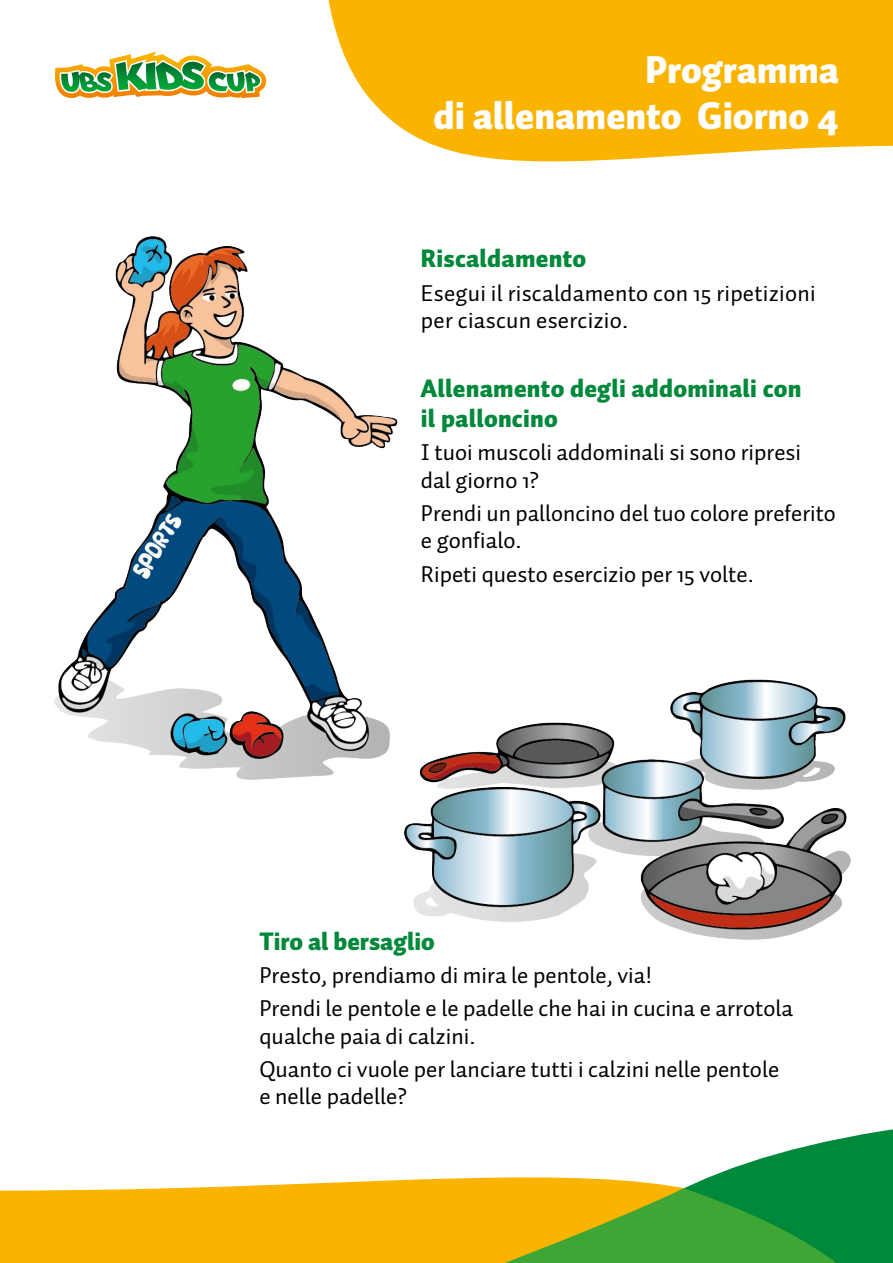
<style>
.page{position:relative;width:893px;height:1263px;background:#fff}
.page>*{position:absolute;margin:0;border:0;box-sizing:border-box;transform-origin:0 0}
.t1{font:900 38.1px/45.8px "Auto Pro";color:#fff;text-align:right}
.t2{font:900 24.9px/29.8px "Auto Pro";letter-spacing:.01em;color:#00883b}
.t3{font:23.25px/27.5px "Auto Pro";color:#000}
</style>
<div class="page">
<svg style="left:328px;top:0;width:565px;height:162px;background:#fabc1c"></svg>
<img style="left:404px;top:679px;width:446px;height:261px">
<img style="left:54px;top:237px;width:344px;height:543px">
<svg style="left:55px;top:51px;width:211px;height:47px"></svg>
<svg style="left:0;top:1178px;width:461px;height:85px;fill:#fab400"></svg>
<svg style="left:461px;top:1129px;width:432px;height:59px"></svg>
<svg style="left:227px;top:1188px;width:666px;height:75px;background:#9ca818"></svg>
<h1 class="t1" style="left:433px;top:47px;width:407px">Programma<br>di allenamento Giorno 4</h1>
<p class="t2" style="left:421px;top:244px;width:167px">Riscaldamento</p>
<p class="t3" style="left:421px;top:278px;width:396px">Esegui il riscaldamento con 15 ripetizioni per ciascun esercizio.</p>
<p class="t2" style="left:421px;top:373px;width:382px">Allenamento degli addominali con il palloncino</p>
<p class="t3" style="left:421px;top:438px;width:382px">I tuoi muscoli addominali si sono ripresi dal giorno 1?</p>
<p class="t3" style="left:421px;top:499px;width:416px">Prendi un palloncino del tuo colore preferito e gonfialo.</p>
<p class="t3" style="left:421px;top:559px;width:334px">Ripeti questo esercizio per 15 volte.</p>
<p class="t2" style="left:259px;top:926px;width:177px">Tiro al bersaglio</p>
<p class="t3" style="left:259px;top:958px;width:535px;line-height:33.3px">Presto, prendiamo di mira le pentole, via!<br>Prendi le pentole e le padelle che hai in cucina e arrotola</p>
<p class="t3" style="left:259px;top:1019px;width:521px;line-height:33.3px">qualche paia di calzini.<br>Quanto ci vuole per lanciare tutti i calzini nelle pentole</p>
<p class="t3" style="left:259px;top:1082px;width:149px">e nelle padelle?</p>
</div>
